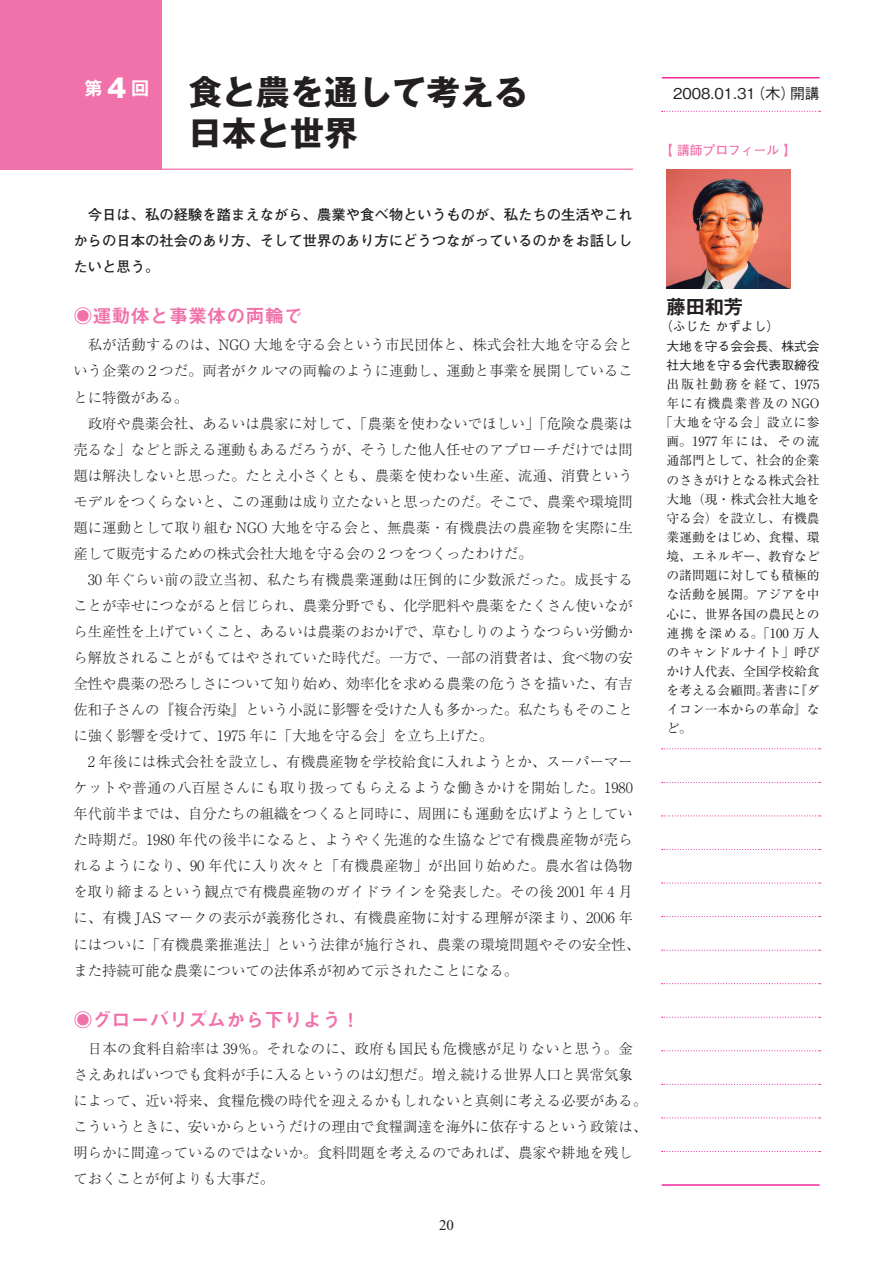
<style>
.page{position:relative;width:893px;height:1263px;background:#fff}
.page>*{position:absolute;margin:0;border:0;box-sizing:border-box;transform-origin:0 0}
.t1{font:700 34.05px "Gothic MB101 Pro";color:#231f20}
.t2{font:19.2px "Midashi Go Pro MB31";color:#f171ab}
.t3{font:700 19.2px "Gothic MB101 Pro De";color:#231f20}
.t4{font:500 14.85px "Gothic BBB Pro";color:#231f20}
.t5{font:14.85px "Times New Roman";color:#231f20}
.t6{font:300 14.4px/26.1px "Ryumin Pro";color:#231f20;text-align:justify}
.t7{font:700 14.4px/26.1px "Futo Go B101 Pro";color:#231f20;text-align:justify}
.t8{font:12.75px "Ryumin Pro";color:#231f20}
.t9{font:500 12.75px/19.2px "Gothic BBB Pro";color:#231f20}
.t10{font:12.75px "Ryumin Pro";letter-spacing:.145em;color:#231f20}
.t11{font:12.75px "Ryumin Pro";letter-spacing:.12em;color:#231f20}
.t12{font:12.75px "Ryumin Pro";letter-spacing:.065em;color:#231f20}
.t13{font:12.75px "Ryumin Pro";letter-spacing:.045em;color:#231f20}
.t14{font:700 12.75px "Futo Go B101 Pro";color:#f171ab}
</style>
<div class="page">
<hr style="left:662px;top:1184px;width:158px;height:2px;background:#ed028c">
<svg style="left:662px;top:1151px;width:159px;height:1px"></svg>
<svg style="left:662px;top:1117px;width:159px;height:1px"></svg>
<svg style="left:662px;top:1084px;width:159px;height:1px"></svg>
<svg style="left:662px;top:1050px;width:159px;height:1px"></svg>
<svg style="left:662px;top:1017px;width:159px;height:1px"></svg>
<svg style="left:662px;top:983px;width:159px;height:1px"></svg>
<svg style="left:662px;top:950px;width:159px;height:1px"></svg>
<svg style="left:662px;top:916px;width:159px;height:1px"></svg>
<svg style="left:662px;top:883px;width:159px;height:1px"></svg>
<svg style="left:662px;top:849px;width:159px;height:1px"></svg>
<svg style="left:662px;top:815px;width:159px;height:1px"></svg>
<svg style="left:662px;top:782px;width:159px;height:1px"></svg>
<svg style="left:662px;top:748px;width:159px;height:1px"></svg>
<svg style="left:662px;top:111px;width:159px;height:1px"></svg>
<hr style="left:662px;top:77px;width:158px;height:1px;background:#ed028c">
<div style="left:0;top:0;width:162px;height:170px;background:#f171ab"></div>
<hr style="left:48px;top:169px;width:585px;height:1px;background:#f171ab">
<img style="left:666px;top:170px;width:125px;height:118px">
<h1 class="t1" style="left:85px;top:64px;width:445px"><sup>第</sup> <sup>4</sup> <sup>回</sup> 食と農を通して考える</h1>
<p class="t4" style="left:673px;top:82px;width:148px">2008.01.31（木）開講</p>
<h1 class="t1" style="left:188px;top:105px;width:172px">日本と世界</h1>
<p class="t14" style="left:660px;top:140px;width:138px">【 講師プロフィール 】</p>
<p class="t7" style="left:73px;top:200px;width:561px;text-indent:14px">今日は、私の経験を踏まえながら、農業や食べ物というものが、私たちの生活やこれからの日本の社会のあり方、そして世界のあり方にどうつながっているのかをお話ししたいと思う。</p>
<h2 class="t2" style="left:73px;top:301px;width:231px">◉運動体と事業体の両輪で</h2>
<p class="t6" style="left:73px;top:331px;width:561px;text-indent:14px">私が活動するのは、NGO 大地を守る会という市民団体と、株式会社大地を守る会という企業の２つだ。両者がクルマの両輪のように連動し、運動と事業を展開していることに特徴がある。</p>
<p class="t6" style="left:73px;top:409px;width:561px;text-indent:14px">政府や農薬会社、あるいは農家に対して、「農薬を使わないでほしい」「危険な農薬は売るな」などと訴える運動もあるだろうが、そうした他人任せのアプローチだけでは問題は解決しないと思った。たとえ小さくとも、農薬を使わない生産、流通、消費というモデルをつくらないと、この運動は成り立たないと思ったのだ。そこで、農業や環境問題に運動として取り組む NGO 大地を守る会と、無農薬・有機農法の農産物を実際に生産して販売するための株式会社大地を守る会の 2 つをつくったわけだ。</p>
<p class="t6" style="left:73px;top:565px;width:561px;text-indent:14px">30 年ぐらい前の設立当初、私たち有機農業運動は圧倒的に少数派だった。成長することが幸せにつながると信じられ、農業分野でも、化学肥料や農薬をたくさん使いながら生産性を上げていくこと、あるいは農薬のおかげで、草むしりのようなつらい労働から解放されることがもてはやされていた時代だ。一方で、一部の消費者は、食べ物の安全性や農薬の恐ろしさについて知り始め、効率化を求める農業の危うさを描いた、有吉佐和子さんの『複合汚染』という小説に影響を受けた人も多かった。私たちもそのことに強く影響を受けて、1975 年に「大地を守る会」を立ち上げた。</p>
<p class="t6" style="left:73px;top:747px;width:568px;text-align:left;text-indent:14px">2 年後には株式会社を設立し、有機農産物を学校給食に入れようとか、スーパーマーケットや普通の八百屋さんにも取り扱ってもらえるような働きかけを開始した。1980年代前半までは、自分たちの組織をつくると同時に、周囲にも運動を広げようとしていた時期だ。1980 年代の後半になると、ようやく先進的な生協などで有機農産物が売られるようになり、90 年代に入り次々と「有機農産物」が出回り始めた。農水省は偽物を取り締まるという観点で有機農産物のガイドラインを発表した。その後 2001 年 4 月に、有機 JAS マークの表示が義務化され、有機農産物に対する理解が深まり、2006 年にはついに「有機農業推進法」という法律が施行され、農業の環境問題やその安全性、また持続可能な農業についての法体系が初めて示されたことになる。</p>
<h2 class="t2" style="left:73px;top:1004px;width:289px">◉グローバリズムから下りよう！</h2>
<p class="t6" style="left:73px;top:1034px;width:575px;text-align:left;text-indent:14px">日本の食料自給率は 39％。それなのに、政府も国民も危機感が足りないと思う。金さえあればいつでも食料が手に入るというのは幻想だ。増え続ける世界人口と異常気象によって、近い将来、食糧危機の時代を迎えるかもしれないと真剣に考える必要がある。こういうときに、安いからというだけの理由で食糧調達を海外に依存するという政策は、明らかに間違っているのではないか。食料問題を考えるのであれば、農家や耕地を残しておくことが何よりも大事だ。</p>
<p class="t5" style="left:439px;top:1217px;width:16px">20</p>
<h2 class="t3" style="left:666px;top:290px;width:78px">藤田和芳</h2>
<p class="t9" style="left:666px;top:315px;width:155px;text-indent:-6px">（ふじた かずよし）<br>大地を守る会会長、株式会社大地を守る会代表取締役</p>
<p class="t10" style="left:666px;top:374px;width:155px">出版社勤務を経て、1975</p>
<p class="t12" style="left:666px;top:393px;width:155px">年に有機農業普及の NGO</p>
<p class="t13" style="left:660px;top:412px;width:161px">「大地を守る会」設立に参</p>
<p class="t10" style="left:666px;top:431px;width:155px">画。1977 年には、その流</p>
<p class="t8" style="left:666px;top:451px;width:155px">通部門として、社会的企業</p>
<p class="t8" style="left:666px;top:470px;width:155px">のさきがけとなる株式会社</p>
<p class="t8" style="left:666px;top:489px;width:155px">大地（現・株式会社大地を</p>
<p class="t8" style="left:666px;top:508px;width:155px">守る会）を設立し、有機農</p>
<p class="t8" style="left:666px;top:527px;width:155px">業運動をはじめ、食糧、環</p>
<p class="t8" style="left:666px;top:546px;width:155px">境、エネルギー、教育など</p>
<p class="t8" style="left:666px;top:565px;width:155px">の諸問題に対しても積極的</p>
<p class="t8" style="left:666px;top:585px;width:155px">な活動を展開。アジアを中</p>
<p class="t8" style="left:666px;top:604px;width:155px">心に、世界各国の農民との</p>
<p class="t11" style="left:666px;top:623px;width:155px">連携を深める。「100 万人</p>
<p class="t8" style="left:666px;top:642px;width:155px">のキャンドルナイト」呼び</p>
<p class="t8" style="left:666px;top:661px;width:155px">かけ人代表、全国学校給食</p>
<p class="t8" style="left:666px;top:680px;width:155px">を考える会顧問。著書に『ダ</p>
<p class="t8" style="left:666px;top:699px;width:155px">イコン一本からの革命』な</p>
<p class="t8" style="left:666px;top:718px;width:27px">ど。</p>
</div>
